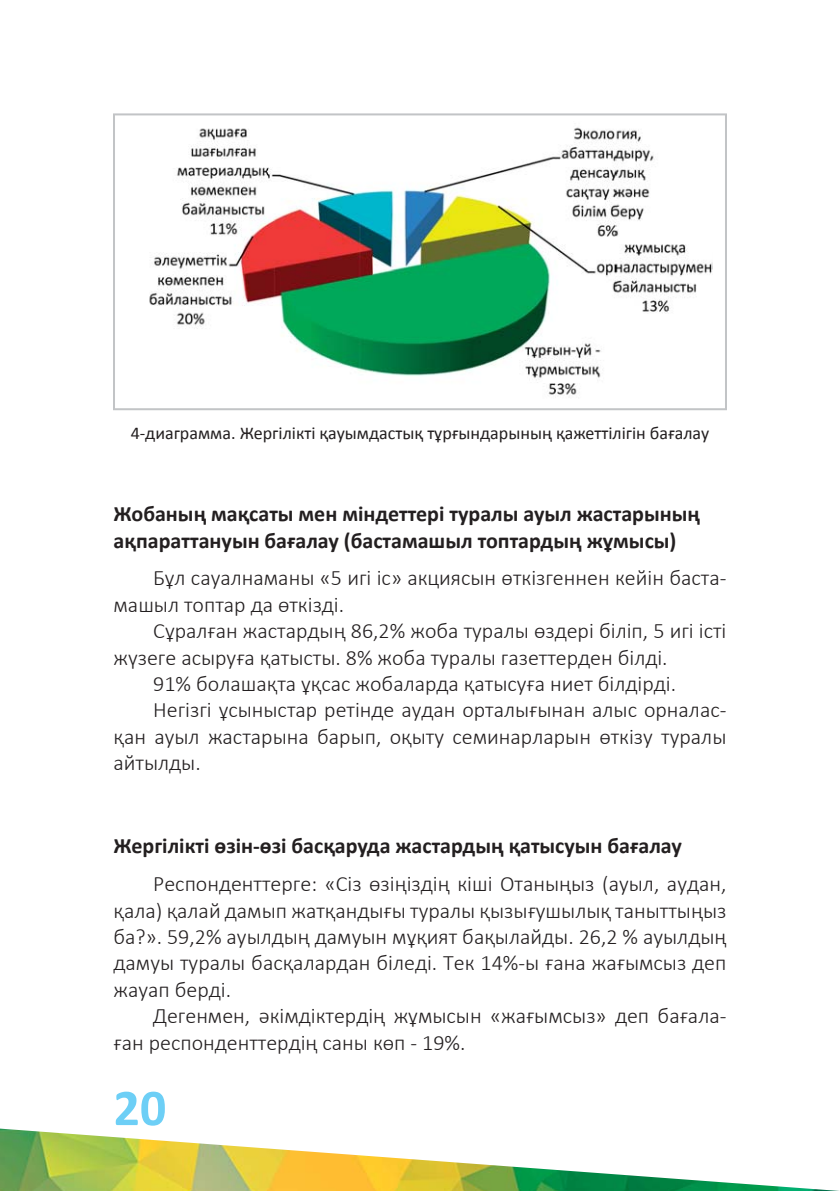
<style>
.page{position:relative;width:840px;height:1191px;background:#fff}
.page>*{position:absolute;margin:0;border:0;box-sizing:border-box;transform-origin:0 0}
.t1{font:700 52px "Calibri";color:#6dcff6}
.t2{font:300 22px/26.4px "Calibri";color:#231f20}
.t3{font:700 22px/26.4px "Calibri";color:#231f20}
.t4{font:18px "Calibri";color:#231f20}
</style>
<div class="page">
<img style="left:0;top:1128px;width:839px;height:63px">
<img style="left:149px;top:127px;width:562px;height:268px">
<div style="left:113px;top:113px;width:613px;height:297px;border:2px solid #c2c4c6"></div>
<p class="t4" style="left:131px;top:425px;width:580px">4-диаграмма. Жергілікті қауымдастық тұрғындарының қажеттілігін бағалау</p>
<p class="t3" style="left:113px;top:502px;width:587px">Жобаның мақсаты мен міндеттері туралы ауыл жастарының ақпараттануын бағалау (бастамашыл топтардың жұмысы)</p>
<p class="t2" style="left:113px;top:567px;width:614px;text-indent:40px">Бұл сауалнаманы «5 игі іс» акциясын өткізгеннен кейін баста&shy;машыл топтар да өткізді.</p>
<p class="t2" style="left:153px;top:619px;width:574px">Сұралған жастардың 86,2% жоба туралы өздері біліп, 5 игі істі</p>
<p class="t2" style="left:113px;top:646px;width:555px">жүзеге асыруға қатысты. 8% жоба туралы газеттерден білді.</p>
<p class="t2" style="left:153px;top:672px;width:524px">91% болашақта ұқсас жобаларда қатысуға ниет білдірді.</p>
<p class="t2" style="left:153px;top:699px;width:574px">Негізгі ұсыныстар ретінде аудан орталығынан алыс орналас-</p>
<p class="t2" style="left:113px;top:725px;width:614px">қан ауыл жастарына барып, оқыту семинарларын өткізу туралы</p>
<p class="t2" style="left:113px;top:751px;width:89px">айтылды.</p>
<p class="t3" style="left:113px;top:834px;width:569px">Жергілікті өзін-өзі басқаруда жастардың қатысуын бағалау</p>
<p class="t2" style="left:113px;top:872px;width:614px;text-align:justify;text-indent:40px">Респонденттерге: «Сіз өзіңіздің кіші Отаныңыз (ауыл, аудан, қала) қалай дамып жатқандығы туралы қызығушылық таныттыңыз ба?». 59,2% ауылдың дамуын мұқият бақылайды. 26,2 % ауылдың дамуы туралы басқалардан біледі. Тек 14%-ы ғана жағымсыз деп жауап берді.</p>
<p class="t2" style="left:113px;top:1004px;width:614px;text-indent:40px">Дегенмен, әкімдіктердің жұмысын «жағымсыз» деп бағала&shy;ған респонденттердің саны көп - 19%.</p>
<h1 class="t1" style="left:113px;top:1086px;width:54px">20</h1>
</div>
